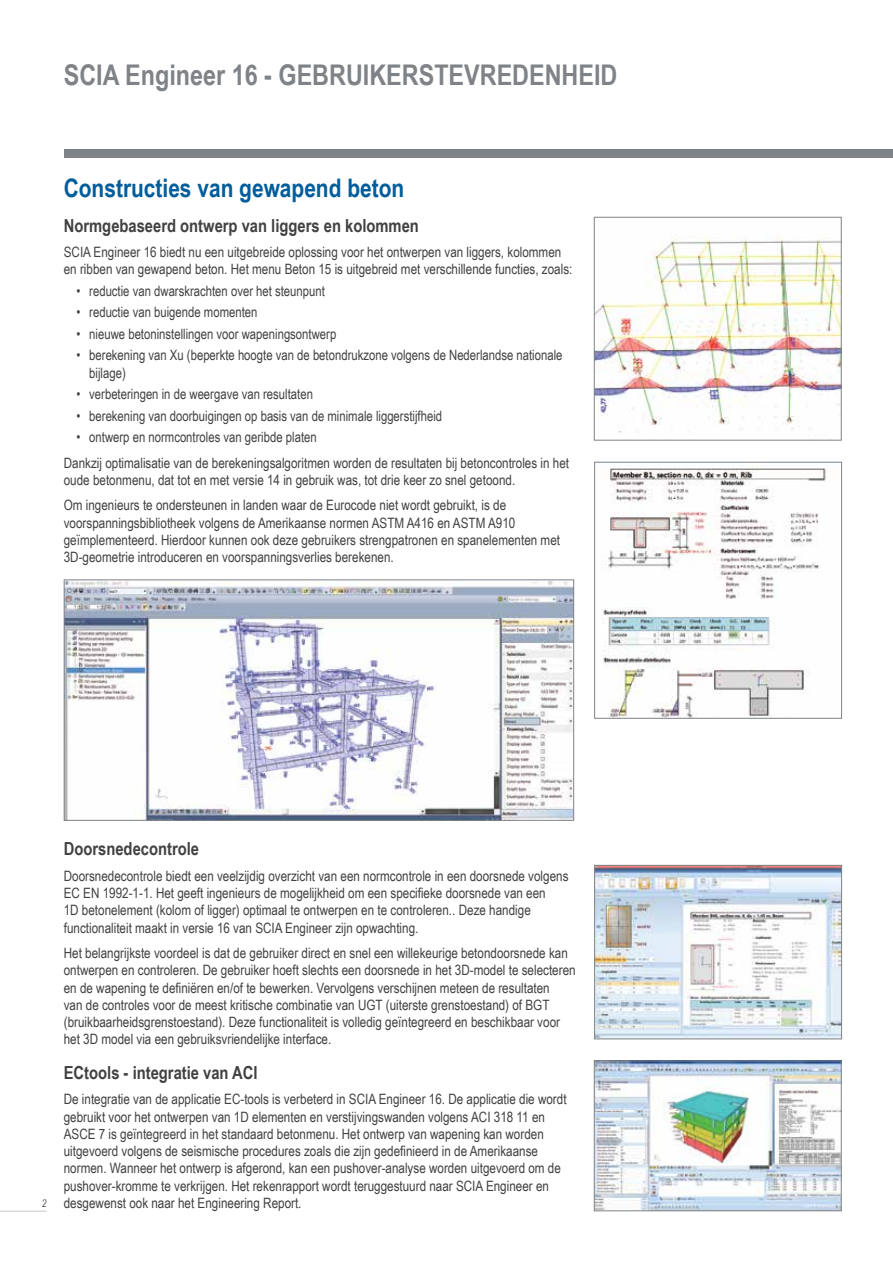
<style>
.page{position:relative;width:893px;height:1263px;background:#fff}
.page>*{position:absolute;margin:0;border:0;box-sizing:border-box;transform-origin:0 0}
.t1{font:700 28.5px "Arial Narrow";color:#7f8387}
.t2{font:700 25.5px "Arial Narrow";color:#005d9c}
.t3{font:700 18px "Arial Narrow";color:#414042}
.t4{font:14.25px/17.2px "Arial Narrow";color:#414042}
.t5{font:italic 10.5px "Arial Narrow";color:#58595b}
</style>
<div class="page">
<div style="left:64px;top:149px;width:829px;height:8px;background:#7f8387"></div>
<hr style="left:0;top:1210px;width:47px;height:2px;background:#dcdbdc">
<img style="left:66px;top:581px;width:506px;height:238px">
<div style="left:64px;top:579px;width:510px;height:242px;border:1px solid #7f8387"></div>
<img style="left:596px;top:234px;width:244px;height:199px">
<div style="left:594px;top:217px;width:248px;height:224px;border:1px solid #7f8387"></div>
<img style="left:602px;top:468px;width:225px;height:249px">
<div style="left:594px;top:462px;width:248px;height:257px;border:1px solid #7f8387"></div>
<img style="left:596px;top:867px;width:244px;height:170px">
<div style="left:594px;top:865px;width:248px;height:174px;border:1px solid #7f8387"></div>
<img style="left:596px;top:1062px;width:244px;height:147px">
<div style="left:594px;top:1060px;width:248px;height:151px;border:1px solid #7f8387"></div>
<h1 class="t1" style="left:64px;top:53px;width:555px">SCIA Engineer 16 - GEBRUIKERSTEVREDENHEID</h1>
<h2 class="t2" style="left:64px;top:169px;width:342px">Constructies van gewapend beton</h2>
<p class="t3" style="left:64px;top:212px;width:357px">Normgebaseerd ontwerp van liggers en kolommen</p>
<p class="t4" style="left:64px;top:243px;width:510px">SCIA Engineer 16 biedt nu een uitgebreide oplossing voor het ontwerpen van liggers, kolommen en ribben van gewapend beton. Het menu Beton 15 is uitgebreid met verschillende functies, zoals:</p>
<p class="t4" style="left:77px;top:282px;width:250px">• reductie van dwarskrachten over het steunpunt</p>
<p class="t4" style="left:77px;top:303px;width:182px">• reductie van buigende momenten</p>
<p class="t4" style="left:77px;top:325px;width:261px">• nieuwe betoninstellingen voor wapeningsontwerp</p>
<p class="t4" style="left:89px;top:346px;width:475px;text-indent:-13px">• berekening van Xu (beperkte hoogte van de betondrukzone volgens de Nederlandse nationale bijlage)</p>
<p class="t4" style="left:77px;top:385px;width:238px">• verbeteringen in de weergave van resultaten</p>
<p class="t4" style="left:77px;top:406px;width:367px">• berekening van doorbuigingen op basis van de minimale liggerstijfheid</p>
<p class="t4" style="left:64px;top:424px;width:507px;line-height:25.5px;text-indent:13px">• ontwerp en normcontroles van geribde platen<br>Dankzij optimalisatie van de berekeningsalgoritmen worden de resultaten bij betoncontroles in het</p>
<p class="t4" style="left:64px;top:467px;width:453px;line-height:25.5px">oude betonmenu, dat tot en met versie 14 in gebruik was, tot drie keer zo snel getoond.<br>Om ingenieurs te ondersteunen in landen waar de Eurocode niet wordt gebruikt, is de</p>
<p class="t4" style="left:64px;top:513px;width:498px">voorspanningsbibliotheek volgens de Amerikaanse normen ASTM A416 en ASTM A910 geïmplementeerd. Hierdoor kunnen ook deze gebruikers strengpatronen en spanelementen met<br>3D-geometrie introduceren en voorspanningsverlies berekenen.</p>
<p class="t5" style="left:42px;top:1196px;width:6px">2</p>
<p class="t3" style="left:64px;top:835px;width:137px">Doorsnedecontrole</p>
<p class="t4" style="left:64px;top:866px;width:506px">Doorsnedecontrole biedt een veelzijdig overzicht van een normcontrole in een doorsnede volgens EC EN 1992-1-1. Het geeft ingenieurs de mogelijkheid om een specifieke doorsnede van een<br>1D betonelement (kolom of ligger) optimaal te ontwerpen en te controleren.. Deze handige functionaliteit maakt in versie 16 van SCIA Engineer zijn opwachting.</p>
<p class="t4" style="left:64px;top:944px;width:513px">Het belangrijkste voordeel is dat de gebruiker direct en snel een willekeurige betondoorsnede kan ontwerpen en controleren. De gebruiker hoeft slechts een doorsnede in het 3D-model te selecteren en de wapening te definiëren en/of te bewerken. Vervolgens verschijnen meteen de resultaten<br>van de controles voor de meest kritische combinatie van UGT (uiterste grenstoestand) of BGT (bruikbaarheidsgrenstoestand). Deze functionaliteit is volledig geïntegreerd en beschikbaar voor het 3D model via een gebruiksvriendelijke interface.</p>
<p class="t3" style="left:64px;top:1059px;width:195px">ECtools - integratie van ACI</p>
<p class="t4" style="left:64px;top:1090px;width:504px">De integratie van de applicatie EC-tools is verbeterd in SCIA Engineer 16. De applicatie die wordt gebruikt voor het ontwerpen van 1D elementen en verstijvingswanden volgens ACI 318 11 en ASCE 7 is geïntegreerd in het standaard betonmenu. Het ontwerp van wapening kan worden uitgevoerd volgens de seismische procedures zoals die zijn gedefinieerd in de Amerikaanse normen. Wanneer het ontwerp is afgerond, kan een pushover-analyse worden uitgevoerd om de pushover-kromme te verkrijgen. Het rekenrapport wordt teruggestuurd naar SCIA Engineer en desgewenst ook naar het Engineering Report.</p>
</div>
